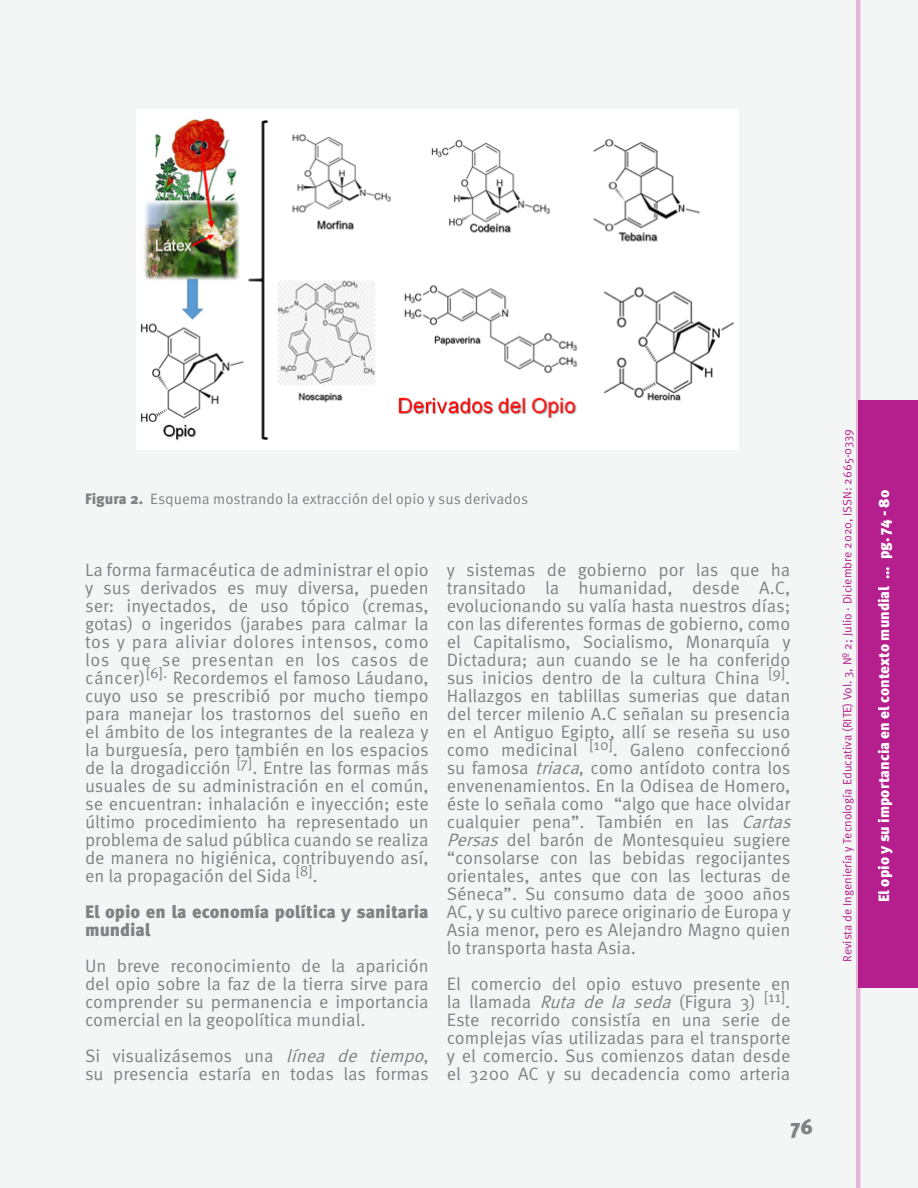
<style>
.page{position:relative;width:918px;height:1188px;background:#f4f6f6}
.page>*{position:absolute;margin:0;border:0;box-sizing:border-box;transform-origin:0 0}
.t1{font:900 21px "Meta Pro";color:#808285}
.txt{font:18px/18px "Meta Pro";color:#808285;text-align:justify}
.txt-2{font:900 18px/18px "Meta Pro";color:#808285}
.Pie_Imagen{font:15px "Meta Pro";color:#808285}
.t2{font:900 15px "Meta Pro";color:#fff}
.t3{font:12px "Meta Pro";color:#b41e8d}
.s1{font-weight:900}
.s2{font-style:italic}
</style>
<div class="page">
<div style="left:859px;top:400px;width:59px;height:588px;background:#b41e8d"></div>
<svg style="left:856px;top:0;width:4px;height:1188px;background:#d58fc3"></svg>
<img style="left:137px;top:110px;width:601px;height:340px">
<p class="Pie_Imagen" style="left:85px;top:489px;width:445px"><span class="s1">Figura 2.</span> Esquema mostrando la extracción del opio y sus derivados</p>
<p class="txt" style="left:85px;top:561px;width:345px">La forma farmacéutica de administrar el opio y sus derivados es muy diversa, pueden ser: inyectados, de uso tópico (cremas, gotas) o ingeridos (jarabes para calmar la tos y para aliviar dolores intensos, como los que se presentan en los casos de cáncer)<sup>[6].</sup> Recordemos el famoso Láudano, cuyo uso se prescribió por mucho tiempo para manejar los trastornos del sueño en el ámbito de los integrantes de la realeza y la burguesía, pero también en los espacios de la drogadicción <sup>[7]</sup>. Entre las formas más usuales de su administración en el común, se encuentran: inhalación e inyección; este último procedimiento ha representado un problema de salud pública cuando se realiza de manera no higiénica, contribuyendo así, en la propagación del Sida <sup>[8]</sup>.</p>
<p class="txt-2" style="left:85px;top:903px;width:345px">El opio en la economía política y sanitaria mundial</p>
<p class="txt" style="left:85px;top:957px;width:345px">Un breve reconocimiento de la aparición del opio sobre la faz de la tierra sirve para comprender su permanencia e importancia comercial en la geopolítica mundial.</p>
<p class="txt" style="left:85px;top:1047px;width:346px">Si visualizásemos una <span class="s2">línea de tiempo</span>, su presencia estaría en todas las formas</p>
<p class="txt" style="left:447px;top:561px;width:352px;text-align:left">y sistemas de gobierno por las que ha transitado la humanidad, desde A.C, evolucionando su valía hasta nuestros días; con las diferentes formas de gobierno, como el Capitalismo, Socialismo, Monarquía y Dictadura; aun cuando se le ha conferido sus inicios dentro de la cultura China <sup>[9]</sup>.<br>Hallazgos en tablillas sumerias que datan del tercer milenio A.C señalan su presencia en el Antiguo Egipto, allí se reseña su uso como medicinal <sup>[10]</sup>. Galeno confeccionó su famosa <span class="s2">triaca</span>, como antídoto contra los envenenamientos. En la Odisea de Homero, éste lo señala como “algo que hace olvidar cualquier pena”. También en las <span class="s2">Cartas Persas</span> del barón de Montesquieu sugiere “consolarse con las bebidas regocijantes orientales, antes que con las lecturas de Séneca”. Su consumo data de 3000 años AC, y su cultivo parece originario de Europa y Asia menor, pero es Alejandro Magno quien lo transporta hasta Asia.</p>
<p class="txt" style="left:447px;top:975px;width:345px">El comercio del opio estuvo presente en la llamada <span class="s2">Ruta de la seda</span> (Figura 3) <sup>[11]</sup>.<br>Este recorrido consistía en una serie de complejas vías utilizadas para el transporte y el comercio. Sus comienzos datan desde el 3200 AC y su decadencia como arteria</p>
<p class="t1" style="left:790px;top:1113px;width:24px">76</p>
<p class="t3" style="left:840px;top:962px;width:535px;rotate:-90deg">Revista de Ingeniería y Tecnología Educativa (RITE) Vol. 3, Nº 2; Julio - Diciembre 2020, ISSN: 2665-0339</p>
<p class="t2" style="left:875px;top:902px;width:414px;rotate:-90deg">El opio y su importancia en el contexto mundial ... pg. 74 - 80</p>
</div>
